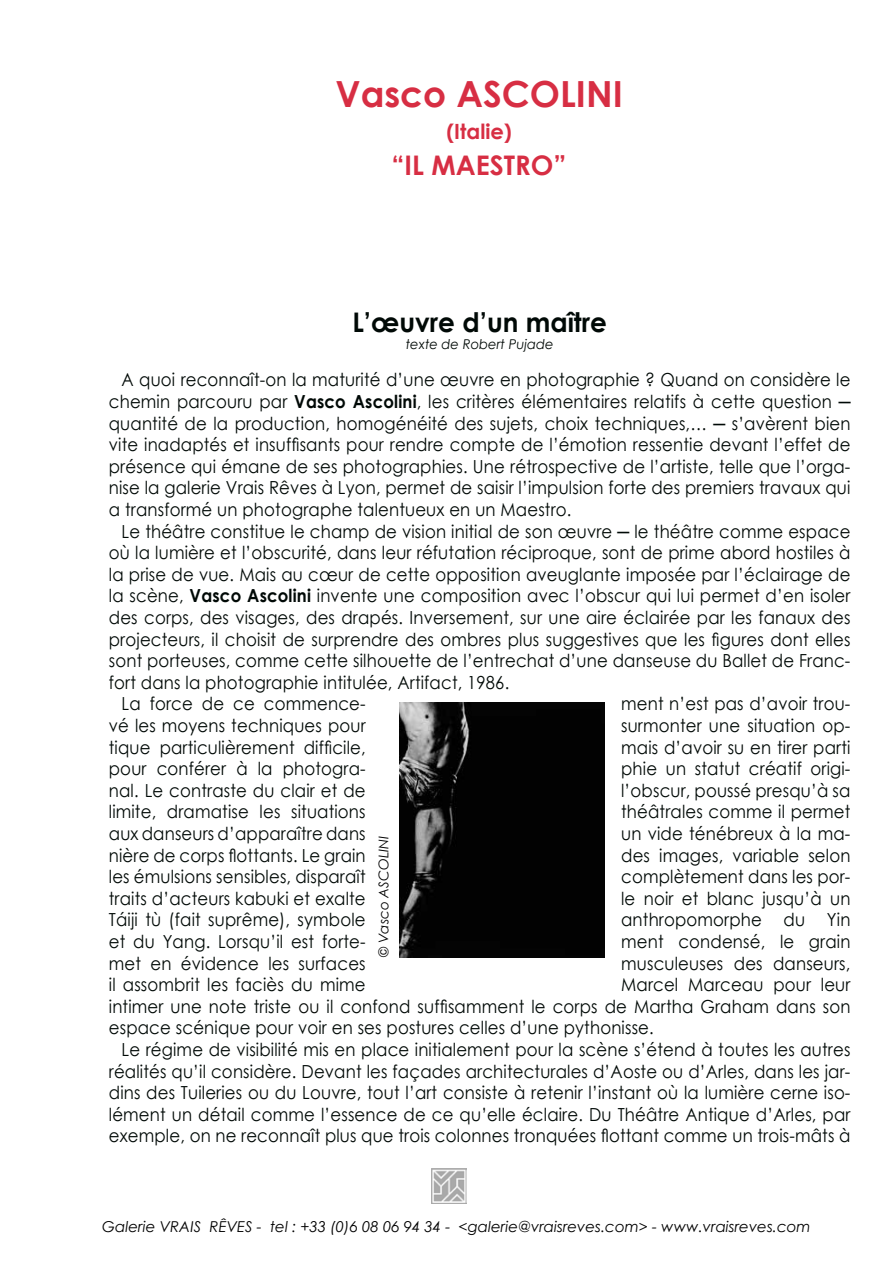
<style>
.page{position:relative;width:893px;height:1263px;background:#fff}
.page>*{position:absolute;margin:0;border:0;box-sizing:border-box;transform-origin:0 0}
.t1{font:700 36px "Century Gothic";color:#d72e43}
.t2{font:700 27px "Century Gothic";color:#000906}
.t3{font:700 27px "Century Gothic";color:#d72e43}
.t4{font:700 21px "Century Gothic";color:#d72e43}
.t5{font:18px/21.6px "Century Gothic";letter-spacing:.01em;color:#000906;text-align:justify;scale:.92 1}
.t6{font:italic 15px "Century Gothic";color:#000}
.t7{font:italic 13.5px "Century Gothic";color:#000906}
.t8{font:italic 13.5px "Century Gothic";color:#000}
.s1{font-weight:700}
.s2{font-style:normal}
.s3{color:#060906}
</style>
<div class="page">
<img style="left:432px;top:1168px;width:35px;height:35px">
<img style="left:400px;top:703px;width:204px;height:254px">
<h1 class="t1" style="left:335px;top:67px;width:289px">Vasco ASCOLINI</h1>
<p class="t4" style="left:446px;top:116px;width:67px">(Italie)</p>
<h2 class="t3" style="left:392px;top:145px;width:176px">“IL MAESTRO”</h2>
<h2 class="t2" style="left:352px;top:302px;width:256px">L’œuvre d’un maître</h2>
<p class="t7" style="left:406px;top:334px;width:149px">texte de Robert Pujade</p>
<p class="t5" style="left:109px;top:369px;width:808px;text-indent:13px">A quoi reconnaît-on la maturité d’une œuvre en photographie ? Quand on considère le chemin parcouru par <span class="s1">Vasco Ascolini</span>, les critères élémentaires relatifs à cette question ─ quantité de la production, homogénéité des sujets, choix techniques,… ─ s’avèrent bien vite inadaptés et insuffisants pour rendre compte de l’émotion ressentie devant l’effet de présence qui émane de ses photographies. Une rétrospective de l’artiste, telle que l’orga&shy;nise la galerie Vrais Rêves à Lyon, permet de saisir l’impulsion forte des premiers travaux qui a transformé un photographe talentueux en un Maestro.</p>
<p class="t5" style="left:122px;top:520px;width:794px">Le théâtre constitue le champ de vision initial de son œuvre ─ le théâtre comme espace</p>
<p class="t5" style="left:109px;top:542px;width:808px">où la lumière et l’obscurité, dans leur réfutation réciproque, sont de prime abord hostiles à</p>
<p class="t5" style="left:109px;top:563px;width:808px">la prise de vue. Mais au cœur de cette opposition aveuglante imposée par l’éclairage de</p>
<p class="t5" style="left:109px;top:585px;width:808px">la scène, <span class="s1">Vasco Ascolini</span> invente une composition avec l’obscur qui lui permet d’en isoler</p>
<p class="t5" style="left:109px;top:606px;width:808px">des corps, des visages, des drapés. Inversement, sur une aire éclairée par les fanaux des</p>
<p class="t5" style="left:109px;top:628px;width:808px">projecteurs, il choisit de surprendre des ombres plus suggestives que les figures dont elles</p>
<p class="t5" style="left:109px;top:650px;width:808px">sont porteuses, comme cette silhouette de l’entrechat d’une danseuse du Ballet de Franc-</p>
<p class="t5" style="left:109px;top:671px;width:437px">fort dans la photographie intitulée, Artifact, 1986.</p>
<p class="t5" style="left:122px;top:693px;width:267px">La force de ce commence-</p>
<p class="t5" style="left:621px;top:693px;width:251px">ment n’est pas d’avoir trou-</p>
<p class="t5" style="left:109px;top:714px;width:281px">vé les moyens techniques pour</p>
<p class="t5" style="left:621px;top:714px;width:251px">surmonter une situation op-</p>
<p class="t5" style="left:109px;top:736px;width:281px">tique particulièrement difficile,</p>
<p class="t5" style="left:621px;top:736px;width:251px">mais d’avoir su en tirer parti</p>
<p class="t5" style="left:109px;top:758px;width:281px">pour conférer à la photogra-</p>
<p class="t5" style="left:621px;top:758px;width:251px">phie un statut créatif origi-</p>
<p class="t5" style="left:109px;top:779px;width:281px">nal. Le contraste du clair et de</p>
<p class="t5" style="left:621px;top:779px;width:251px">l’obscur, poussé presqu’à sa</p>
<p class="t5" style="left:109px;top:801px;width:281px">limite, dramatise les situations</p>
<p class="t5" style="left:621px;top:801px;width:251px">théâtrales comme il permet</p>
<p class="t5" style="left:109px;top:822px;width:281px">aux danseurs d’apparaître dans</p>
<p class="t5" style="left:621px;top:822px;width:251px">un vide ténébreux à la ma-</p>
<p class="t5" style="left:109px;top:844px;width:281px">nière de corps flottants. Le grain</p>
<p class="t5" style="left:621px;top:844px;width:251px">des images, variable selon</p>
<p class="t5" style="left:109px;top:866px;width:281px">les émulsions sensibles, disparaît</p>
<p class="t5" style="left:621px;top:866px;width:251px">complètement dans les por-</p>
<p class="t5" style="left:109px;top:887px;width:281px">traits d’acteurs kabuki et exalte</p>
<p class="t5" style="left:621px;top:887px;width:251px">le noir et blanc jusqu’à un</p>
<p class="t5" style="left:109px;top:909px;width:281px">Táiji tù (fait suprême), symbole</p>
<p class="t5" style="left:621px;top:909px;width:251px">anthropomorphe du Yin</p>
<p class="t5" style="left:109px;top:930px;width:281px">et du Yang. Lorsqu’il est forte-</p>
<p class="t5" style="left:621px;top:930px;width:251px">ment condensé, le grain</p>
<p class="t5" style="left:109px;top:952px;width:281px">met en évidence les surfaces</p>
<p class="t5" style="left:621px;top:952px;width:251px">musculeuses des danseurs,</p>
<p class="t5" style="left:109px;top:974px;width:281px">il assombrit les faciès du mime</p>
<p class="t8" style="left:374px;top:957px;width:122px;rotate:-90deg"><span class="s2">©</span> Vasco ASCOLINI</p>
<p class="t5" style="left:109px;top:974px;width:808px;text-indent:512px">Marcel Marceau pour leur intimer une note triste <span class="s3">ou</span> il confond suffisamment le corps de Martha Graham dans son espace scénique pour voir en ses postures celles d’une pythonisse.</p>
<p class="t5" style="left:109px;top:1038px;width:808px;text-indent:13px">Le régime de visibilité mis en place initialement pour la scène s’étend à toutes les autres réalités qu’il considère. Devant les façades architecturales d’Aoste ou d’Arles, dans les jar&shy;dins des Tuileries ou du Louvre, tout l’art consiste à retenir l’instant où la lumière cerne iso&shy;lément un détail comme l’essence de ce qu’elle éclaire. Du Théâtre Antique d’Arles, par exemple, on ne reconnaît plus que trois colonnes tronquées flottant comme un trois-mâts à</p>
<p class="t6" style="left:102px;top:1216px;width:710px">Galerie VRAIS RÊVES - tel : +33 (0)6 08 06 94 34 - &lt;galerie@vraisreves.com&gt; - www.vraisreves.com</p>
</div>
